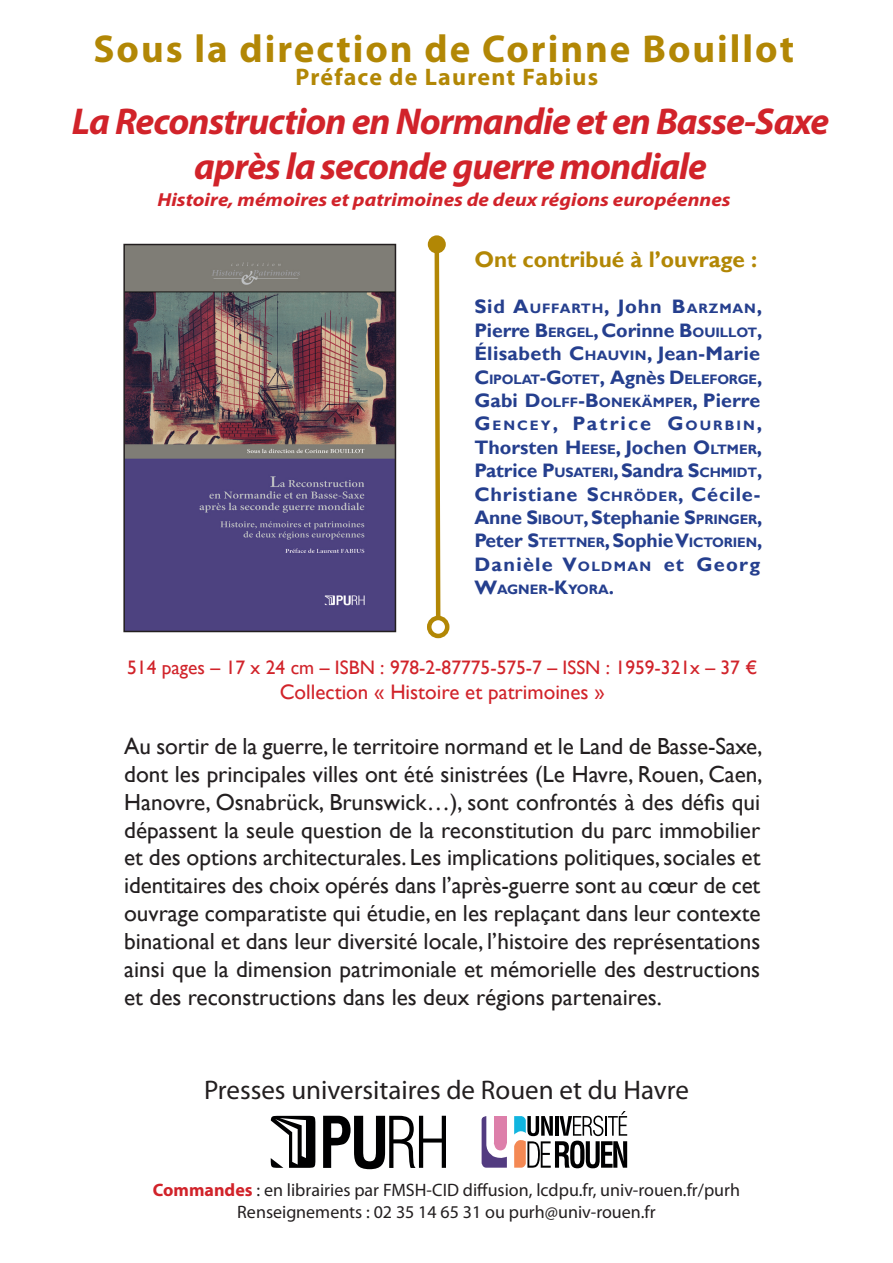
<style>
.page{position:relative;width:893px;height:1263px;background:#fff}
.page>*{position:absolute;margin:0;border:0;box-sizing:border-box;transform-origin:0 0}
.t1{font:700 39px "Myriad Pro";letter-spacing:.05em;color:#b28705}
.t2{font:italic 700 37.5px/45px "Myriad Pro";letter-spacing:-.025em;color:#d1232a;text-align:center}
.t3{font:27px "Myriad Pro";color:#231f20}
.t4{font:700 24px "Myriad Pro";letter-spacing:.05em;color:#b28705}
.t5{font:23.25px/27.9px "Gill Sans";color:#231f20;text-align:justify}
.t6{font:700 22.5px "Gill Sans";color:#b28705}
.t7{font:21px "Gill Sans";color:#d1232a}
.t8{font:700 19.5px/23.4px "Gill Sans";letter-spacing:.015em;color:#253f8e}
.t9{font:19.5px "Gill Sans";color:#d1232a}
.t10{font:italic 700 18.9px "Myriad Pro";color:#d1232a;scale:1.11 1}
.t11{font:18px/21.6px "Myriad Pro";color:#231f20;text-align:center}
.t12{font:700 13.65px "Gill Sans";letter-spacing:-.015em;color:#253f8e}
.t13{font:700 13.65px "Gill Sans";letter-spacing:.065em;color:#253f8e}
.s1{font-size:19.5px}
.s2{font-size:13.65px}
.s3{font-weight:700;color:#d1232a}
</style>
<div class="page">
<img style="left:126px;top:247px;width:267px;height:382px">
<div style="left:123px;top:244px;width:273px;height:388px;border:2px solid #231f20"></div>
<svg style="left:432px;top:251px;width:11px;height:371px"></svg>
<div style="left:428px;top:235px;width:18px;height:18px;background:#b28705;border-radius:50%"></div>
<div style="left:427px;top:616px;width:22px;height:22px;border:4px solid #b28705;border-radius:50%"></div>
<svg style="left:482px;top:1116px;width:25px;height:52px"></svg>
<svg style="left:514px;top:1111px;width:113px;height:57px"></svg>
<svg style="left:323px;top:1116px;width:123px;height:53px"></svg>
<svg style="left:271px;top:1116px;width:44px;height:52px"></svg>
<h1 class="t1" style="left:93px;top:23px;width:702px">Sous la direction de Corinne Bouillot</h1>
<p class="t4" style="left:295px;top:62px;width:304px">Préface de Laurent Fabius</p>
<h2 class="t2" style="left:72px;top:98px;width:759px">La Reconstruction en Normandie et en Basse-Saxe après la seconde guerre mondiale</h2>
<p class="t10" style="left:157px;top:187px;width:518px">Histoire, mémoires et patrimoines de deux régions européennes</p>
<p class="t6" style="left:474px;top:245px;width:284px">ONT CONTRIBUÉ À L’OUVRAGE :</p>
<p class="t13" style="left:474px;top:301px;width:289px"><span class="s1">SID A</span>UFFARTH<span class="s1">, JOHN B</span>ARZMAN<span class="s1">,</span></p>
<p class="t8" style="left:474px;top:319px;width:289px">PIERRE B<span class="s2">ERGEL</span>, CORINNE B<span class="s2">OUILLOT</span>,<br>ÉLISABETH C<span class="s2">HAUVIN</span>, JEAN-MARIE</p>
<p class="t12" style="left:474px;top:371px;width:289px"><span class="s1">C</span>IPOLAT<span class="s1">-G</span> OTET<span class="s1">, AGNÈS D</span>ELEFORGE<span class="s1">,</span></p>
<p class="t8" style="left:474px;top:389px;width:289px;text-align:justify">GABI D<span class="s2">OLFF</span>-B<span class="s2">ONEKÄMPER</span>, PIERRE G <span class="s2">ENCEY</span>, PATRICE G <span class="s2">OURBIN</span>, THORSTEN H <span class="s2">EESE</span>, JOCHEN O<span class="s2">LTMER</span>, PATRICE P <span class="s2">USATERI</span>, SANDRA S<span class="s2">CHMIDT</span>, CHRISTIANE S<span class="s2">CHRÖDER</span>, CÉCILE-ANNE S<span class="s2">IBOUT</span>, STEPHANIE S<span class="s2">PRINGER</span>, PETER S<span class="s2">TETTNER</span>, SOPHIE V<span class="s2">ICTORIEN</span>, DANIÈLE V<span class="s2">OLDMAN</span> ET GEORG</p>
<p class="t12" style="left:474px;top:581px;width:141px"><span class="s1">W</span>AGNER<span class="s1">-K</span>YORA<span class="s1">.</span></p>
<p class="t9" style="left:127px;top:656px;width:632px">514 pages – 17 x 24 cm – ISBN : 978-2-87775-575-7 – ISSN : 1959-321x – 37 €</p>
<p class="t7" style="left:280px;top:680px;width:326px">Collection « Histoire et patrimoines »</p>
<p class="t5" style="left:124px;top:732px;width:640px">Au sortir de la guerre, le territoire normand et le Land de Basse-Saxe, dont les principales villes ont été sinistrées (Le Havre, Rouen, Caen, Hanovre, Osnabrück, Brunswick…), sont confrontés à des défis qui dépassent la seule question de la reconstitution du parc immobilier et des options architecturales. Les implications politiques, sociales et identitaires des choix opérés dans l’après-guerre sont au cœur de cet ouvrage comparatiste qui étudie, en les replaçant dans leur contexte binational et dans leur diversité locale, l’histoire des représentations ainsi que la dimension patrimoniale et mémorielle des destructions et des reconstructions dans les deux régions partenaires.</p>
<p class="t3" style="left:204px;top:1073px;width:486px">Presses universitaires de Rouen et du Havre</p>
<p class="t11" style="left:153px;top:1179px;width:589px"><span class="s3">Commandes</span> : en librairies par FMSH-CID diffusion, lcdpu.fr, univ-rouen.fr/purh<br>Renseignements : 02 35 14 65 31 ou purh@univ-rouen.fr</p>
</div>
